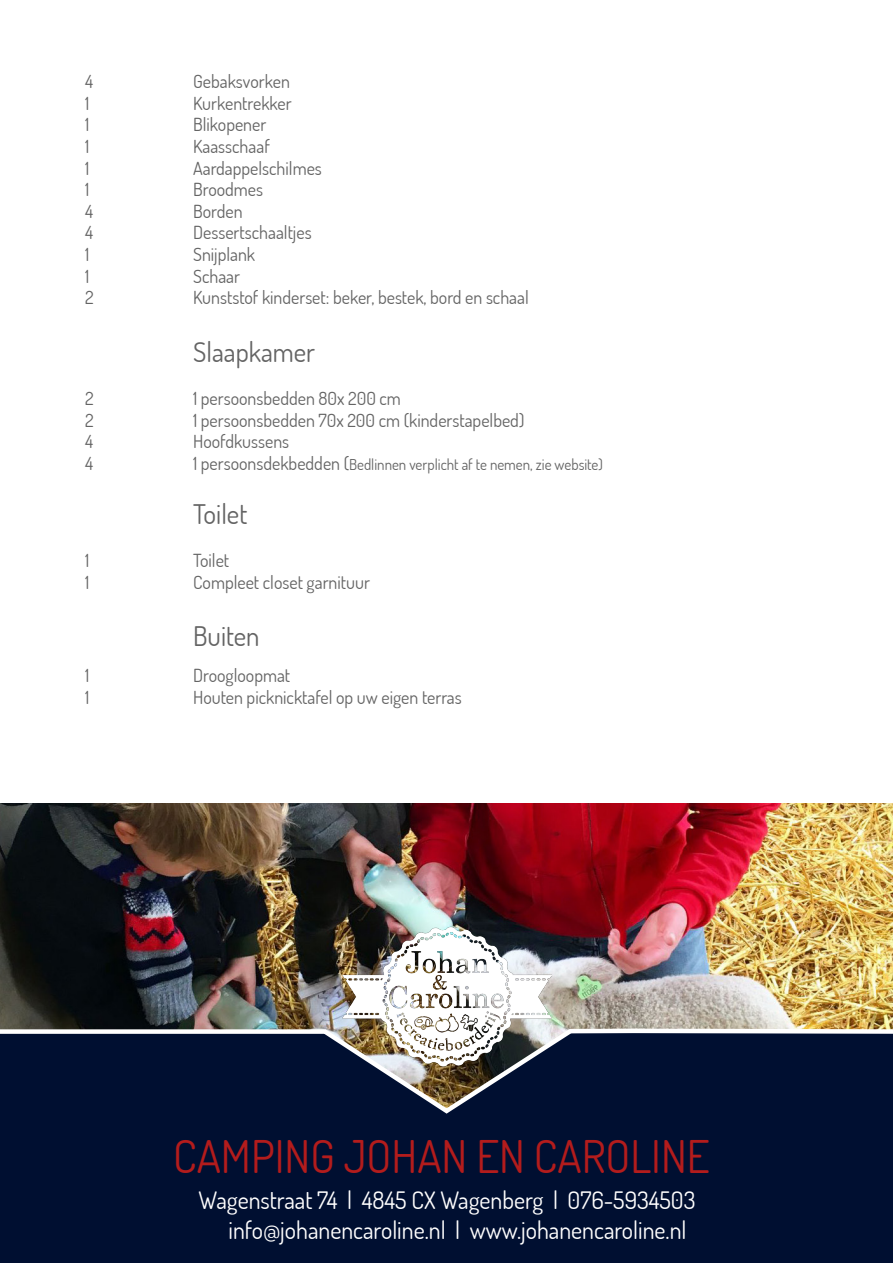
<style>
.page{position:relative;width:893px;height:1263px;background:#fff}
.page>*{position:absolute;margin:0;border:0;box-sizing:border-box;transform-origin:0 0}
.t1{font:45px "Dosis";color:#b31c1c}
.t2{font:27px "Dosis";color:#646464}
.t3{font:24px "Dosis";color:#fff}
.t4{font:18px "Dosis";color:#646464}
.t5{font:15px "Dosis";color:#646464}
.s1{font-size:18px}
</style>
<div class="page">
<div style="left:0;top:1032px;width:893px;height:231px;background:#000f31"></div>
<img style="left:0;top:803px;width:893px;height:311px">
<img style="left:343px;top:927px;width:208px;height:139px">
<p class="t4" style="left:85px;top:69px;width:9px">4</p>
<p class="t4" style="left:193px;top:69px;width:98px">Gebaksvorken</p>
<p class="t4" style="left:85px;top:91px;width:6px">1</p>
<p class="t4" style="left:193px;top:91px;width:100px">Kurkentrekker</p>
<p class="t4" style="left:85px;top:112px;width:6px">1</p>
<p class="t4" style="left:193px;top:112px;width:75px">Blikopener</p>
<p class="t4" style="left:85px;top:134px;width:6px">1</p>
<p class="t4" style="left:193px;top:134px;width:78px">Kaasschaaf</p>
<p class="t4" style="left:85px;top:155px;width:6px">1</p>
<p class="t4" style="left:193px;top:155px;width:130px">Aardappelschilmes</p>
<p class="t4" style="left:85px;top:177px;width:6px">1</p>
<p class="t4" style="left:193px;top:177px;width:72px">Broodmes</p>
<p class="t4" style="left:85px;top:199px;width:9px">4</p>
<p class="t4" style="left:193px;top:199px;width:51px">Borden</p>
<p class="t4" style="left:85px;top:220px;width:9px">4</p>
<p class="t4" style="left:193px;top:220px;width:120px">Dessertschaaltjes</p>
<p class="t4" style="left:85px;top:242px;width:6px">1</p>
<p class="t4" style="left:193px;top:242px;width:64px">Snijplank</p>
<p class="t4" style="left:85px;top:263px;width:6px">1</p>
<p class="t4" style="left:193px;top:263px;width:48px">Schaar</p>
<p class="t4" style="left:85px;top:285px;width:10px">2</p>
<p class="t4" style="left:193px;top:285px;width:337px">Kunststof kinderset: beker, bestek, bord en schaal</p>
<p class="t2" style="left:193px;top:333px;width:124px">Slaapkamer</p>
<p class="t4" style="left:85px;top:386px;width:10px">2</p>
<p class="t4" style="left:193px;top:386px;width:209px">1 persoonsbedden 80x 200 cm</p>
<p class="t4" style="left:85px;top:407px;width:10px">2</p>
<p class="t4" style="left:193px;top:407px;width:333px">1 persoonsbedden 70x 200 cm (kinderstapelbed)</p>
<p class="t4" style="left:85px;top:429px;width:9px">4</p>
<p class="t4" style="left:193px;top:429px;width:98px">Hoofdkussens</p>
<p class="t4" style="left:85px;top:451px;width:9px">4</p>
<p class="t5" style="left:193px;top:454px;width:411px"><span class="s1">1 persoonsdekbedden (</span>Bedlinnen verplicht af te nemen, zie website)</p>
<p class="t2" style="left:193px;top:495px;width:56px">Toilet</p>
<p class="t4" style="left:85px;top:548px;width:6px">1</p>
<p class="t4" style="left:193px;top:548px;width:38px">Toilet</p>
<p class="t4" style="left:85px;top:569px;width:6px">1</p>
<p class="t4" style="left:193px;top:569px;width:178px">Compleet closet garnituur</p>
<p class="t2" style="left:193px;top:618px;width:68px">Buiten</p>
<p class="t4" style="left:85px;top:663px;width:6px">1</p>
<p class="t4" style="left:193px;top:663px;width:99px">Droogloopmat</p>
<p class="t4" style="left:85px;top:685px;width:6px">1</p>
<p class="t4" style="left:193px;top:685px;width:270px">Houten picknicktafel op uw eigen terras</p>
<p class="t1" style="left:173px;top:1125px;width:538px">CAMPING JOHAN EN CAROLINE</p>
<p class="t3" style="left:199px;top:1183px;width:498px">Wagenstraat 74 l 4845 CX Wagenberg l 076-5934503</p>
<p class="t3" style="left:228px;top:1213px;width:460px">info@johanencaroline.nl l www.johanencaroline.nl</p>
</div>
